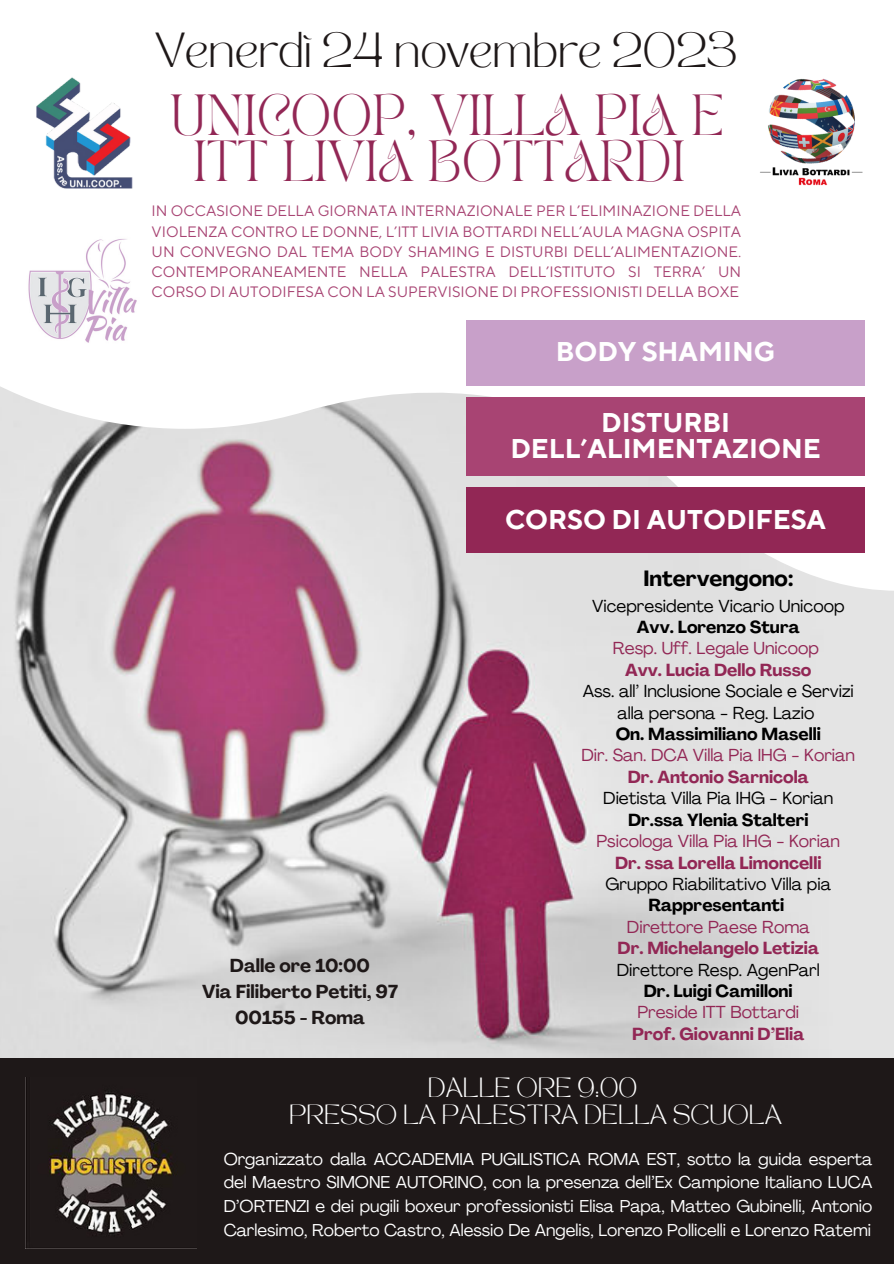
<style>
.page{position:relative;width:894px;height:1264px;background:#fff}
.page>*{position:absolute;margin:0;border:0;box-sizing:border-box;transform-origin:0 0}
.t1{font:40.5px "TAN PEARL Regular";color:#922755}
.t2{font:34.5px "TAN MONCHERI Regular";color:#1e1818}
.t3{font:700 27px/25.8px "TT Norms Pro";color:#fff;text-align:center}
.t4{font:700 21.75px "Agrandir";color:#000}
.t5{font:19.5px "TAN MONCHERI Regular";color:#fff}
.t6{font:700 18.45px "Agrandir";color:#1e1818}
.t7{font:17.25px/21.5px "Agrandir";color:#000;text-align:center}
.t8{font:17.25px "Agrandir";color:#922755}
.t9{font:700 17.25px "Agrandir";color:#922755}
.t10{font:700 17.25px "Agrandir";color:#000}
.t11{font:16.95px/23.7px "Agrandir";color:#fff;text-align:justify}
.t12{font:15px/20.2px "TT Norms Pro";color:#a84473;text-align:justify}
</style>
<div class="page">
<div style="left:0;top:0;width:893px;height:1263px;background:#1e1818"></div>
<img style="left:25px;top:1077px;width:148px;height:171px">
<img style="left:0;top:590px;width:893px;height:467px">
<svg style="left:0;top:0;width:893px;height:590px;background:#f2eef0"></svg>
<div style="left:466px;top:397px;width:398px;height:79px;background:#a84473"></div>
<div style="left:466px;top:320px;width:398px;height:65px;background:#c8a0c9"></div>
<img style="left:748px;top:59px;width:124px;height:128px">
<img style="left:27px;top:73px;width:118px;height:118px">
<div style="left:466px;top:487px;width:398px;height:66px;background:#922755"></div>
<img style="left:15px;top:198px;width:137px;height:193px">
<p class="t2" style="left:155px;top:31px;width:583px">Venerdì 24 novembre 2023</p>
<p class="t1" style="left:170px;top:94px;width:554px">UNICOOP, VILLA PIA E</p>
<p class="t1" style="left:193px;top:140px;width:493px">ITT LIVIA BOTTARDI</p>
<p class="t12" style="left:151px;top:201px;width:591px">IN OCCASIONE DELLA GIORNATA INTERNAZIONALE PER L’ELIMINAZIONE DELLA VIOLENZA CONTRO LE DONNE, L’ITT LIVIA BOTTARDI NELL’AULA MAGNA OSPITA UN CONVEGNO DAL TEMA BODY SHAMING E DISTURBI DELL’ALIMENTAZIONE.<br>CONTEMPORANEAMENTE NELLA PALESTRA DELL’ISTITUTO SI TERRA’ UN CORSO DI AUTODIFESA CON LA SUPERVISIONE DI PROFESSIONISTI DELLA BOXE</p>
<p class="t3" style="left:555px;top:340px;width:221px">BODY SHAMING</p>
<p class="t3" style="left:510px;top:411px;width:312px">DISTURBI<br>DELL’ALIMENTAZIONE</p>
<p class="t6" style="left:230px;top:958px;width:141px">Dalle ore 10:00</p>
<p class="t6" style="left:202px;top:983px;width:197px">Via Filiberto Petiti, 97</p>
<p class="t6" style="left:235px;top:1009px;width:131px">00155 - Roma</p>
<p class="t3" style="left:505px;top:507px;width:322px">CORSO DI AUTODIFESA</p>
<p class="t4" style="left:643px;top:569px;width:151px">Intervengono:</p>
<p class="t7" style="left:592px;top:596px;width:254px">Vicepresidente Vicario Unicoop</p>
<p class="t10" style="left:636px;top:620px;width:164px">Avv. Lorenzo Stura</p>
<p class="t8" style="left:612px;top:641px;width:207px">Resp. Uff. Legale Unicoop</p>
<p class="t9" style="left:625px;top:663px;width:188px">Avv. Lucia Dello Russo</p>
<p class="t7" style="left:582px;top:682px;width:272px">Ass. all’ Inclusione Sociale e Servizi alla persona - Reg. Lazio</p>
<p class="t10" style="left:615px;top:727px;width:206px">On. Massimiliano Maselli</p>
<p class="t8" style="left:581px;top:748px;width:275px">Dir. San. DCA Villa Pia IHG - Korian</p>
<p class="t9" style="left:627px;top:770px;width:182px">Dr. Antonio Sarnicola</p>
<p class="t7" style="left:603px;top:789px;width:231px">Dietista Villa Pia IHG - Korian</p>
<p class="t10" style="left:627px;top:812px;width:182px">Dr.ssa Ylenia Stalteri</p>
<p class="t8" style="left:596px;top:834px;width:245px">Psicologa Villa Pia IHG - Korian</p>
<p class="t9" style="left:615px;top:855px;width:208px">Dr. ssa Lorella Limoncelli</p>
<p class="t7" style="left:605px;top:874px;width:227px">Gruppo Riabilitativo Villa pia</p>
<p class="t10" style="left:648px;top:898px;width:137px">Rappresentanti</p>
<p class="t8" style="left:626px;top:919px;width:184px">Direttore Paese Roma</p>
<p class="t9" style="left:617px;top:941px;width:203px">Dr. Michelangelo Letizia</p>
<p class="t7" style="left:616px;top:960px;width:204px">Direttore Resp. AgenParl</p>
<p class="t10" style="left:643px;top:984px;width:150px">Dr. Luigi Camilloni</p>
<p class="t8" style="left:637px;top:1005px;width:163px">Preside ITT Bottardi</p>
<p class="t9" style="left:632px;top:1026px;width:173px">Prof. Giovanni D’Elia</p>
<p class="t5" style="left:428px;top:1076px;width:211px">DALLE ORE 9:00</p>
<p class="t5" style="left:289px;top:1103px;width:494px">PRESSO LA PALESTRA DELLA SCUOLA</p>
<p class="t11" style="left:224px;top:1148px;width:650px">Organizzato dalla ACCADEMIA PUGILISTICA ROMA EST, sotto la guida esperta del Maestro SIMONE AUTORINO, con la presenza dell’Ex Campione Italiano LUCA D’ORTENZI e dei pugili boxeur professionisti Elisa Papa, Matteo Gubinelli, Antonio Carlesimo, Roberto Castro, Alessio De Angelis, Lorenzo Pollicelli e Lorenzo Ratemi</p>
</div>
